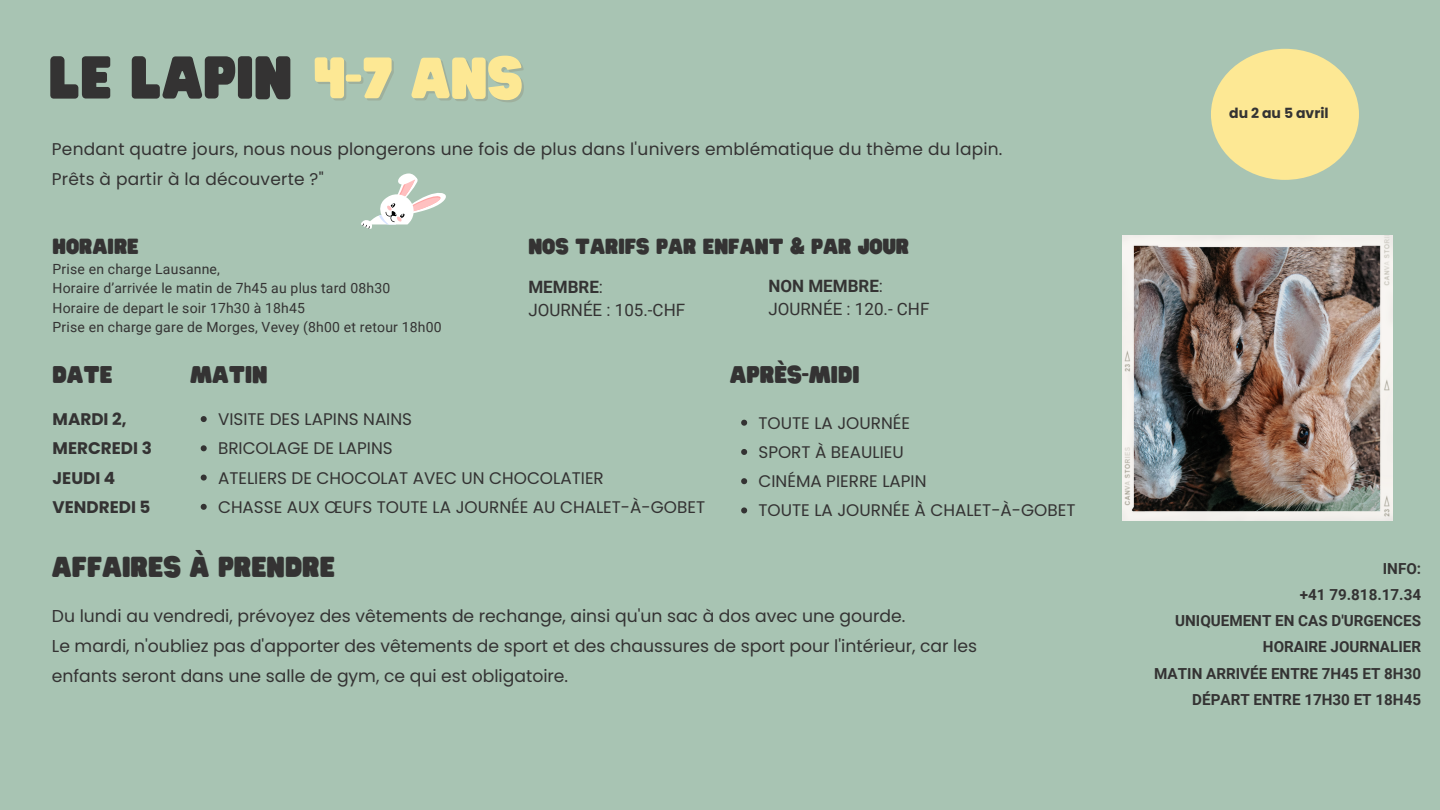
<style>
.page{position:relative;width:1440px;height:810px;background:#a8c4b3}
.page>*{position:absolute;margin:0;border:0;box-sizing:border-box;transform-origin:0 0}
.t1{font:53px "Hitand Run";color:#343333}
.t2{font:25.4px "Hitand Run";color:#343333}
.t3{font:21.2px "Hitand Run";color:#343333}
.t4{font:19.2px "Hitand Run";color:#343333}
.t5{font:17.2px/30px "Poppins";color:#343333}
.t6{font:17px/29.2px "Poppins";letter-spacing:.015em;color:#343333}
.t7{font:17px/23.2px "Roboto";color:#343333}
.t8{font:16.8px/29.2px "Poppins";color:#343333}
.t9{font:700 16.8px/29.3px "Poppins";color:#343333}
.t10{font:700 15.2px "Roboto";color:#343333}
.t11{font:14px "Roboto";letter-spacing:.015em;color:#343333}
.t12{font:700 14px "Poppins";color:#343333}
.s1{font-size:51px;color:#fde894}
.s2{font-weight:700}
</style>
<div class="page">
<svg style="left:201px;top:416px;width:6px;height:6px"></svg>
<svg style="left:201px;top:445px;width:6px;height:6px"></svg>
<svg style="left:201px;top:475px;width:6px;height:6px"></svg>
<svg style="left:201px;top:504px;width:6px;height:6px"></svg>
<svg style="left:741px;top:420px;width:6px;height:6px"></svg>
<svg style="left:741px;top:449px;width:6px;height:6px"></svg>
<svg style="left:741px;top:478px;width:6px;height:6px"></svg>
<svg style="left:741px;top:507px;width:6px;height:6px"></svg>
<img style="left:1122px;top:236px;width:271px;height:284px">
<div style="left:1211px;top:49px;width:148px;height:131px;background:#fde894;border-radius:50%"></div>
<svg style="left:361px;top:173px;width:85px;height:56px"></svg>
<p class="t1" style="left:49px;top:48px;width:475px">LE LAPIN <span class="s1">4-7 ANS</span></p>
<h4 class="t6" style="left:52px;top:135px;width:952px">Pendant quatre jours, nous nous plongerons une fois de plus dans l'univers emblématique du thème du lapin.<br>Prêts à partir à la découverte ?"</h4>
<p class="t4" style="left:53px;top:236px;width:88px">HORAIRE</p>
<p class="t11" style="left:53px;top:261px;width:169px">Prise en charge Lausanne,</p>
<p class="t11" style="left:53px;top:280px;width:339px">Horaire d’arrivée le matin de 7h45 au plus tard 08h30</p>
<p class="t11" style="left:53px;top:300px;width:254px">Horaire de depart le soir 17h30 à 18h45</p>
<p class="t11" style="left:53px;top:319px;width:391px">Prise en charge gare de Morges, Vevey (8h00 et retour 18h00</p>
<h6 class="t4" style="left:528px;top:236px;width:382px">NOS TARIFS PAR ENFANT &amp; PAR JOUR</h6>
<p class="t7" style="left:528px;top:275px;width:158px"><span class="s2">MEMBRE</span>:<br>JOURNÉE : 105.-CHF</p>
<p class="t7" style="left:768px;top:274px;width:163px"><span class="s2">NON MEMBRE</span>:<br>JOURNÉE : 120.- CHF</p>
<p class="t3" style="left:53px;top:363px;width:62px">DATE</p>
<p class="t3" style="left:190px;top:363px;width:79px">MATIN</p>
<h3 class="t3" style="left:730px;top:363px;width:131px">APRÈS-MIDI</h3>
<p class="t9" style="left:53px;top:405px;width:101px">MARDI 2,<br>MERCREDI 3<br>JEUDI 4<br>VENDREDI 5</p>
<p class="t8" style="left:218px;top:405px;width:489px">VISITE DES LAPINS NAINS<br>BRICOLAGE DE LAPINS<br>ATELIERS DE CHOCOLAT AVEC UN CHOCOLATIER<br>CHASSE AUX ŒUFS TOUTE LA JOURNÉE AU CHALET-À-GOBET</p>
<h1 class="t8" style="left:758px;top:408px;width:153px">TOUTE LA JOURNÉE</h1>
<h1 class="t8" style="left:758px;top:437px;width:147px">SPORT À BEAULIEU</h1>
<h6 class="t8" style="left:758px;top:467px;width:170px">CINÉMA PIERRE LAPIN</h6>
<p class="t8" style="left:758px;top:496px;width:318px">TOUTE LA JOURNÉE À CHALET-À-GOBET</p>
<h3 class="t2" style="left:52px;top:553px;width:285px">AFFAIRES À PRENDRE</h3>
<h3 class="t5" style="left:52px;top:601px;width:855px">Du lundi au vendredi, prévoyez des vêtements de rechange, ainsi qu'un sac à dos avec une gourde.</h3>
<h3 class="t5" style="left:52px;top:631px;width:927px">Le mardi, n'oubliez pas d'apporter des vêtements de sport et des chaussures de sport pour l'intérieur, car les enfants seront dans une salle de gym, ce qui est obligatoire.</h3>
<h6 class="t12" style="left:1229px;top:104px;width:101px">du 2 au 5 avril</h6>
<h6 class="t10" style="left:1383px;top:559px;width:40px">INFO:</h6>
<h6 class="t10" style="left:1300px;top:586px;width:123px">+41 79.818.17.34</h6>
<p class="t10" style="left:1175px;top:612px;width:247px">UNIQUEMENT EN CAS D'URGENCES</p>
<p class="t10" style="left:1263px;top:638px;width:160px">HORAIRE JOURNALIER</p>
<h2 class="t10" style="left:1154px;top:664px;width:268px">MATIN ARRIVÉE ENTRE 7H45 ET 8H30</h2>
<h6 class="t10" style="left:1192px;top:691px;width:230px">DÉPART ENTRE 17H30 ET 18H45</h6>
</div>
